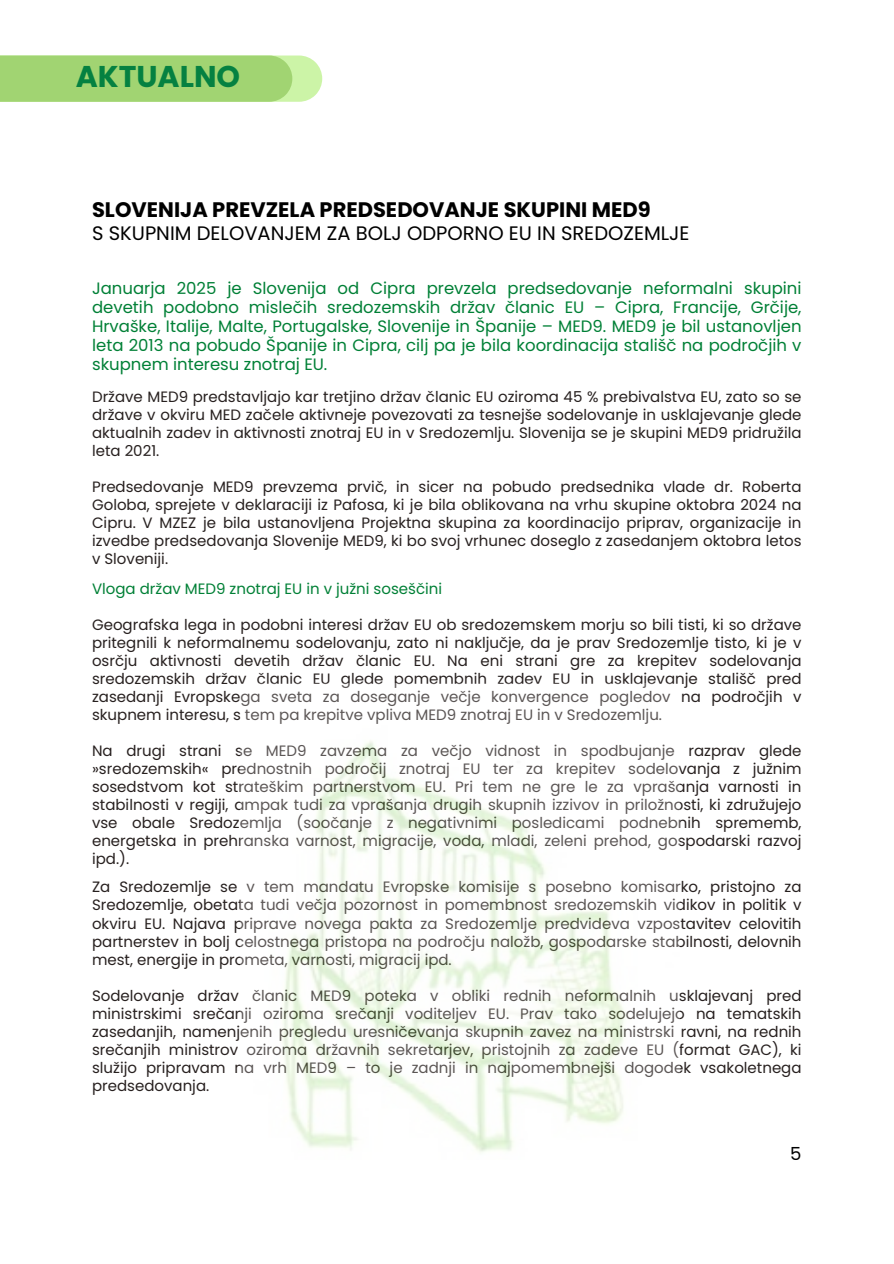
<style>
.page{position:relative;width:894px;height:1264px;background:#fff}
.page>*{position:absolute;margin:0;border:0;box-sizing:border-box;transform-origin:0 0}
.t1{font:700 30px "Poppins";color:#058141}
.t2{font:700 21px "Poppins";color:#000}
.t3{font:19.5px "Poppins";color:#000}
.t4{font:18px "Poppins";color:#000}
.t5{font:16.5px/19.2px "Poppins";color:#008036;text-align:justify}
.t6{font:15px/18px "Poppins";color:#27201f;text-align:justify}
.t7{font:15px "Poppins";color:#008036}
</style>
<div class="page">
<svg style="left:292px;top:55px;width:30px;height:47px"></svg>
<div style="left:0;top:55px;width:292px;height:47px;background:#a1d472"></div>
<img style="left:282px;top:741px;width:343px;height:412px">
<p class="t1" style="left:76px;top:56px;width:166px">AKTUALNO</p>
<p class="t2" style="left:92px;top:195px;width:560px">SLOVENIJA PREVZELA PREDSEDOVANJE SKUPINI MED9</p>
<p class="t3" style="left:92px;top:219px;width:599px">S SKUPNIM DELOVANJEM ZA BOLJ ODPORNO EU IN SREDOZEMLJE</p>
<h2 class="t5" style="left:92px;top:278px;width:710px">Januarja 2025 je Slovenija od Cipra prevzela predsedovanje neformalni skupini devetih podobno mislečih sredozemskih držav članic EU – Cipra, Francije, Grčije, Hrvaške, Italije, Malte, Portugalske, Slovenije in Španije – MED9. MED9 je bil ustanovljen leta 2013 na pobudo Španije in Cipra, cilj pa je bila koordinacija stališč na področjih v skupnem interesu znotraj EU.</h2>
<p class="t6" style="left:92px;top:387px;width:710px">Države MED9 predstavljajo kar tretjino držav članic EU oziroma 45 % prebivalstva EU, zato so se države v okviru MED začele aktivneje povezovati za tesnejše sodelovanje in usklajevanje glede aktualnih zadev in aktivnosti znotraj EU in v Sredozemlju. Slovenija se je skupini MED9 pridružila leta 2021.</p>
<p class="t6" style="left:92px;top:477px;width:710px">Predsedovanje MED9 prevzema prvič, in sicer na pobudo predsednika vlade dr. Roberta Goloba, sprejete v deklaraciji iz Pafosa, ki je bila oblikovana na vrhu skupine oktobra 2024 na Cipru. V MZEZ je bila ustanovljena Projektna skupina za koordinacijo priprav, organizacije in izvedbe predsedovanja Slovenije MED9, ki bo svoj vrhunec doseglo z zasedanjem oktobra letos v Sloveniji.</p>
<p class="t7" style="left:92px;top:578px;width:351px">Vloga držav MED9 znotraj EU in v južni soseščini</p>
<p class="t6" style="left:92px;top:616px;width:710px">Geografska lega in podobni interesi držav EU ob sredozemskem morju so bili tisti, ki so države</p>
<p class="t6" style="left:92px;top:634px;width:710px">pritegnili k neformalnemu sodelovanju, zato ni naključje, da je prav Sredozemlje tisto, ki je v osrčju aktivnosti devetih držav članic EU. Na eni strani gre za krepitev sodelovanja sredozemskih držav članic EU glede pomembnih zadev EU in usklajevanje stališč pred zasedanji Evropskega sveta za doseganje večje konvergence pogledov na področjih v skupnem interesu, s tem pa krepitve vpliva MED9 znotraj EU in v Sredozemlju.</p>
<p class="t6" style="left:92px;top:742px;width:710px">Na drugi strani se MED9 zavzema za večjo vidnost in spodbujanje razprav glede</p>
<p class="t6" style="left:92px;top:760px;width:710px">»sredozemskih« prednostnih področij znotraj EU ter za krepitev sodelovanja z južnim sosedstvom kot strateškim partnerstvom EU. Pri tem ne gre le za vprašanja varnosti in stabilnosti v regiji, ampak tudi za vprašanja drugih skupnih izzivov in priložnosti, ki združujejo vse obale Sredozemlja (soočanje z negativnimi posledicami podnebnih sprememb, energetska in prehranska varnost, migracije, voda, mladi, zeleni prehod, gospodarski razvoj ipd.).</p>
<p class="t6" style="left:92px;top:878px;width:710px">Za Sredozemlje se v tem mandatu Evropske komisije s posebno komisarko, pristojno za Sredozemlje, obetata tudi večja pozornost in pomembnost sredozemskih vidikov in politik v okviru EU. Najava priprave novega pakta za Sredozemlje predvideva vzpostavitev celovitih partnerstev in bolj celostnega pristopa na področju naložb, gospodarske stabilnosti, delovnih mest, energije in prometa, varnosti, migracij ipd.</p>
<p class="t6" style="left:92px;top:986px;width:710px">Sodelovanje držav članic MED9 poteka v obliki rednih neformalnih usklajevanj pred ministrskimi srečanji oziroma srečanji voditeljev EU. Prav tako sodelujejo na tematskih zasedanjih, namenjenih pregledu uresničevanja skupnih zavez na ministrski ravni, na rednih srečanjih ministrov oziroma državnih sekretarjev, pristojnih za zadeve EU (format GAC), ki služijo pripravam na vrh MED9 – to je zadnji in najpomembnejši dogodek vsakoletnega predsedovanja.</p>
<h1 class="t4" style="left:790px;top:1141px;width:13px">5</h1>
</div>
